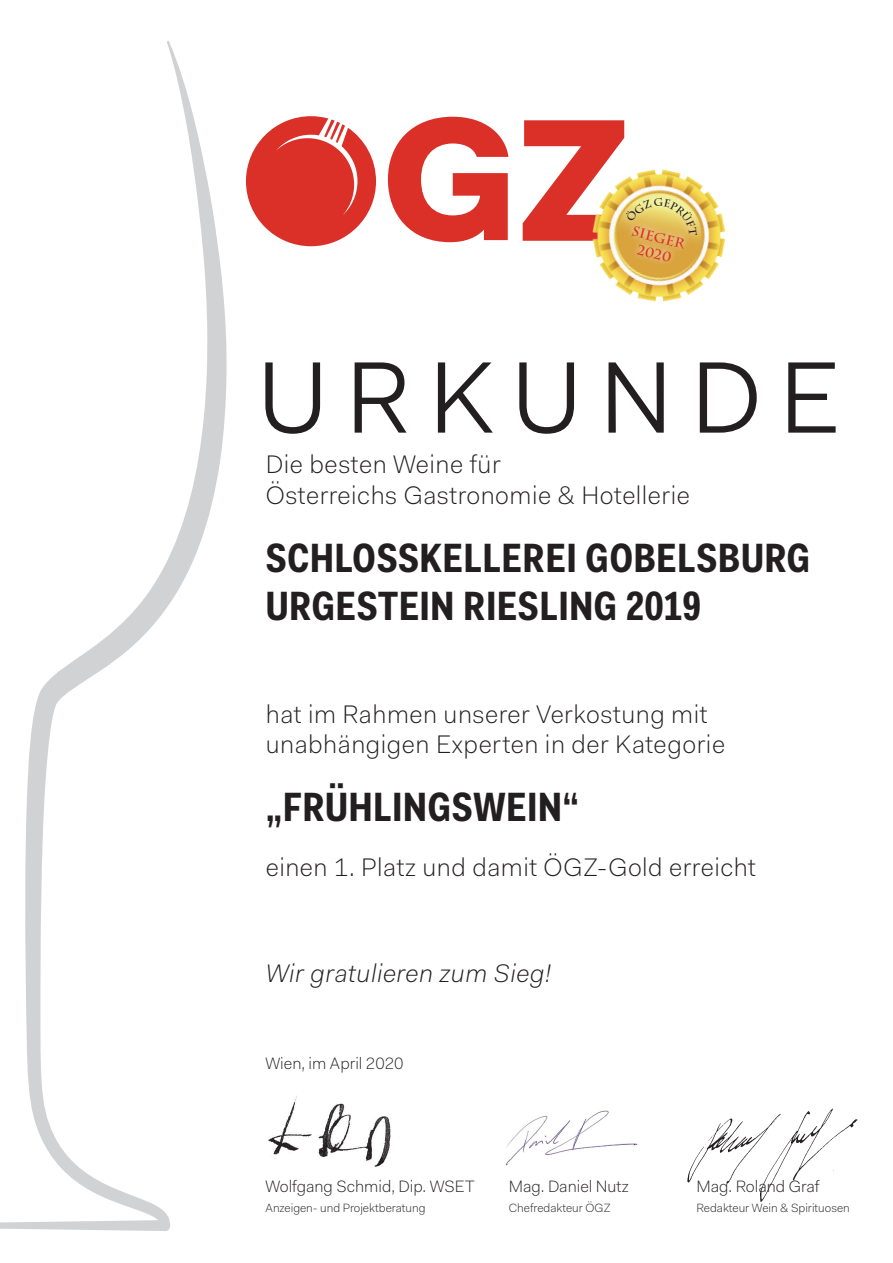
<style>
.page{position:relative;width:893px;height:1263px;background:#fff}
.page>*{position:absolute;margin:0;border:0;box-sizing:border-box;transform-origin:0 0}
.Urkunde{font:102px "Fakt Pro Blond";letter-spacing:.17em;color:#231f20}
.Firma___Getraenk{font:700 41.1px "Fakt Con Pro";letter-spacing:.02em;color:#231f20}
.Text{font:300 25.5px/30.8px "Fakt Pro";letter-spacing:.02em;color:#231f20}
.Text_kursiv{font:italic 300 25.5px "Fakt Pro";letter-spacing:.02em;color:#231f20}
.t1{font:300 16.5px "Fakt Pro";color:#231f20}
.t2{font:700 13.8px "Charlemagne Std";color:#da3028}
.t3{font:300 12px "Fakt Pro";color:#231f20}
</style>
<div class="page">
<img style="left:687px;top:1108px;width:171px;height:94px">
<svg style="left:0;top:41px;width:227px;height:1190px"></svg>
<svg style="left:388px;top:117px;width:120px;height:125px"></svg>
<svg style="left:246px;top:116px;width:130px;height:130px"></svg>
<img style="left:606px;top:195px;width:120px;height:107px">
<img style="left:268px;top:1096px;width:123px;height:71px">
<img style="left:505px;top:1110px;width:133px;height:55px">
<svg style="left:523px;top:120px;width:188px;height:154px"></svg>
<p class="t2" style="left:634px;top:223px;width:55px;rotate:14deg">SIEGER</p>
<p class="t2" style="left:640px;top:241px;width:36px;rotate:14deg">2020</p>
<p class="Urkunde" style="left:258px;top:329px;width:585px">URKUNDE</p>
<p class="Text" style="left:266px;top:449px;width:426px">Die besten Weine für<br>Österreichs Gastronomie &amp; Hotellerie</p>
<p class="Firma___Getraenk" style="left:266px;top:530px;width:546px">SCHLOSSKELLEREI GOBELSBURG</p>
<p class="Firma___Getraenk" style="left:266px;top:578px;width:437px">URGESTEIN RIESLING 2019</p>
<p class="Text" style="left:266px;top:698px;width:461px">hat im Rahmen unserer Verkostung mit unabhängigen Experten in der Kategorie</p>
<p class="Firma___Getraenk" style="left:266px;top:780px;width:315px">„FRÜHLINGSWEIN“</p>
<p class="Text" style="left:266px;top:852px;width:492px">einen 1. Platz und damit ÖGZ-Gold erreicht</p>
<p class="Text_kursiv" style="left:266px;top:956px;width:287px">Wir gratulieren zum Sieg!</p>
<p class="t1" style="left:265px;top:1052px;width:139px">Wien, im April 2020</p>
<p class="t1" style="left:265px;top:1176px;width:210px">Wolfgang Schmid, Dip. WSET</p>
<p class="t3" style="left:265px;top:1200px;width:162px">Anzeigen- und Projektberatung</p>
<p class="t1" style="left:509px;top:1176px;width:122px">Mag. Daniel Nutz</p>
<p class="t3" style="left:509px;top:1200px;width:103px">Chefredakteur ÖGZ</p>
<p class="t1" style="left:696px;top:1176px;width:125px">Mag. Roland Graf</p>
<p class="t3" style="left:696px;top:1200px;width:155px">Redakteur Wein &amp; Spirituosen</p>
</div>
